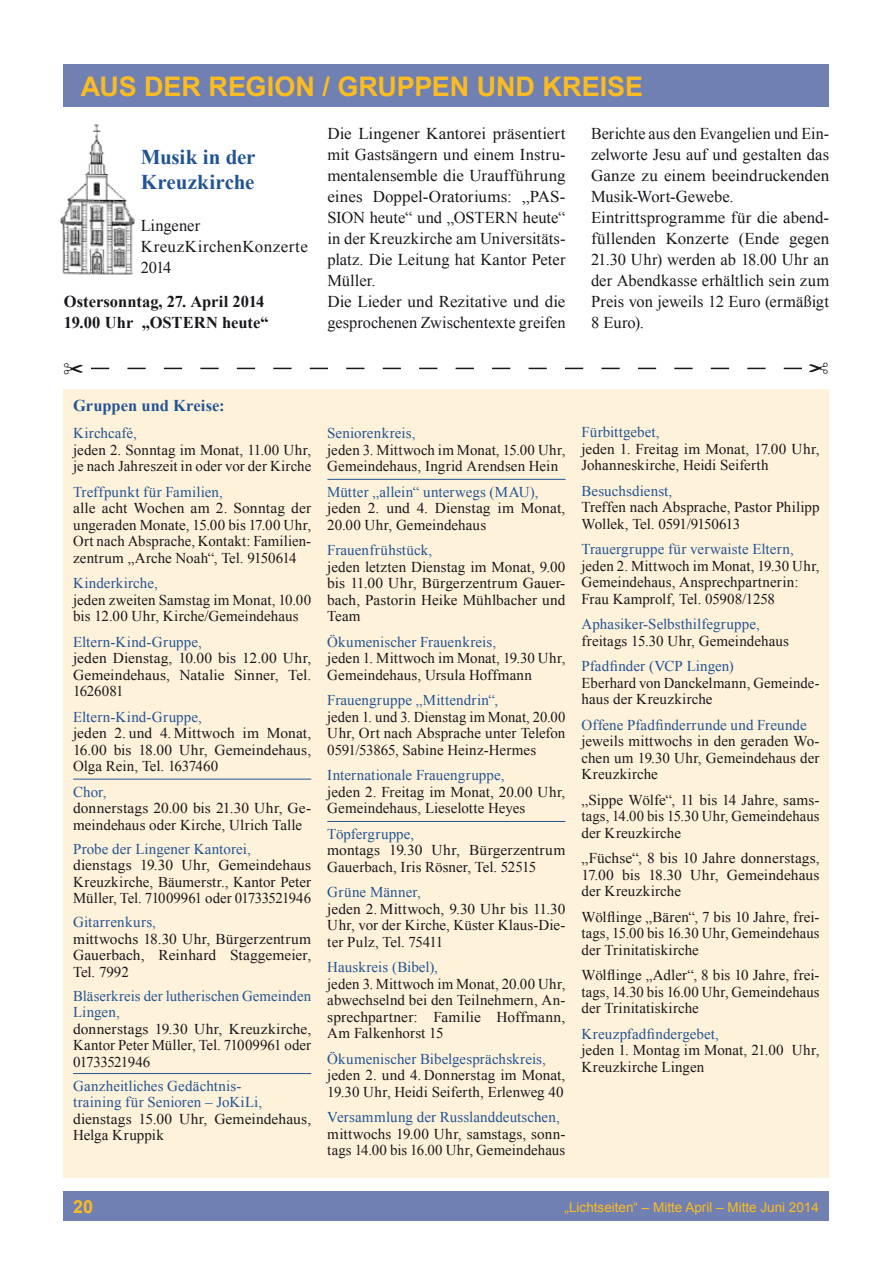
<style>
.page{position:relative;width:893px;height:1263px;background:#fff}
.page>*{position:absolute;margin:0;border:0;box-sizing:border-box;transform-origin:0 0}
.t1{font:700 27px "Arial";color:#fabc21}
.t2{font:700 21px/25.2px "Times New Roman";letter-spacing:-.005em;color:#225494}
.t3{font:700 18px "Arial";color:#fabc21}
.t4{font:16.5px/21px "Times New Roman";letter-spacing:.005em;color:#1a171c}
.t5{font:700 16.5px/21px "Times New Roman";color:#1a171c}
.t6{font:700 16.5px "Times New Roman";color:#225494}
.t7{font:15px/16.5px "Times New Roman";letter-spacing:.005em;color:#1a171c}
.t8{font:15px/16.5px "Times New Roman";letter-spacing:.005em;color:#225494}
.t9{font:13.5px "Arial";color:#fabc21}
</style>
<div class="page">
<div style="left:64px;top:64px;width:765px;height:42px;background:#7080b2"></div>
<div style="left:64px;top:1191px;width:765px;height:29px;background:#7080b2"></div>
<img style="left:59px;top:124px;width:76px;height:151px">
<div style="left:64px;top:389px;width:765px;height:789px;background:#fff2da"></div>
<hr style="left:73px;top:779px;width:238px;height:1px;background:#225494">
<hr style="left:73px;top:1073px;width:238px;height:1px;background:#225494">
<hr style="left:327px;top:821px;width:238px;height:1px;background:#225494">
<hr style="left:327px;top:479px;width:239px;height:1px;background:#225494">
<svg style="left:91px;top:368px;width:711px;height:1px"></svg>
<h1 class="t1" style="left:81px;top:69px;width:297px">AUS DER REGION / GRUPP</h1>
<h1 class="t1" style="left:432px;top:69px;width:213px">EN UND KREISE</h1>
<h2 class="t2" style="left:141px;top:143px;width:116px">Musik in der<br>Kreuzkirche</h2>
<p class="t4" style="left:141px;top:214px;width:169px">Lingener<br>KreuzKirchenKonzerte<br>2014</p>
<p class="t5" style="left:64px;top:291px;width:206px">Ostersonntag, 27. April 2014<br>19.00 Uhr „OSTERN heute“</p>
<p class="t4" style="left:327px;top:123px;width:240px">Die Lingener Kantorei präsentiert mit Gastsängern und einem Instru&shy;mentalensemble die Uraufführung eines Doppel-Oratoriums: „PAS-<br>SION heute“ und „OSTERN heute“ in der Kreuzkirche am Universitäts&shy;platz. Die Leitung hat Kantor Peter<br>Müller.<br>Die Lieder und Rezitative und die gesprochenen Zwischentexte greifen</p>
<p class="t4" style="left:591px;top:123px;width:240px">Berichte aus den Evangelien und Ein&shy;zelworte Jesu auf und gestalten das<br>Ganze zu einem beeindruckenden<br>Musik-Wort-Gewebe.<br>Eintrittsprogramme für die abend&shy;füllenden Konzerte (Ende gegen<br>21.30 Uhr) werden ab 18.00 Uhr an der Abendkasse erhältlich sein zum<br>Preis von jeweils 12 Euro (ermäßigt<br>8 Euro).</p>
<p class="t6" style="left:73px;top:394px;width:153px">Gruppen und Kreise:</p>
<p class="t8" style="left:73px;top:425px;width:65px">Kirchcafé,</p>
<p class="t7" style="left:73px;top:441px;width:240px">jeden 2. Sonntag im Monat, 11.00 Uhr, je nach Jahreszeit in oder vor der Kirche</p>
<p class="t8" style="left:73px;top:483px;width:151px">Treffpunkt für Familien,</p>
<p class="t7" style="left:73px;top:500px;width:240px;text-align:justify">alle acht Wochen am 2. Sonntag der ungeraden Monate, 15.00 bis 17.00 Uhr, Ort nach Absprache, Kontakt: Familien&shy;zentrum „Arche Noah“, Tel. 9150614</p>
<p class="t8" style="left:73px;top:575px;width:86px">Kinderkirche,</p>
<p class="t7" style="left:73px;top:591px;width:240px">jeden zweiten Samstag im Monat, 10.00 bis 12.00 Uhr, Kirche/Gemeindehaus</p>
<p class="t8" style="left:73px;top:633px;width:130px">Eltern-Kind-Gruppe,</p>
<p class="t7" style="left:73px;top:650px;width:240px;text-align:justify">jeden Dienstag, 10.00 bis 12.00 Uhr, Gemeindehaus, Natalie Sinner, Tel.<br>1626081</p>
<p class="t8" style="left:73px;top:708px;width:130px">Eltern-Kind-Gruppe,</p>
<p class="t7" style="left:73px;top:725px;width:240px;text-align:justify">jeden 2. und 4. Mittwoch im Monat, 16.00 bis 18.00 Uhr, Gemeindehaus, Olga Rein, Tel. 1637460</p>
<p class="t8" style="left:73px;top:783px;width:35px">Chor,</p>
<p class="t7" style="left:73px;top:800px;width:240px">donnerstags 20.00 bis 21.30 Uhr, Ge&shy;meindehaus oder Kirche, Ulrich Talle</p>
<p class="t8" style="left:73px;top:840px;width:179px">Probe der Lingener Kantorei,</p>
<p class="t7" style="left:73px;top:857px;width:240px;text-align:justify">dienstags 19.30 Uhr, Gemeindehaus Kreuzkirche, Bäumerstr., Kantor Peter Müller, Tel. 71009961 oder 01733521946</p>
<p class="t8" style="left:73px;top:914px;width:84px">Gitarrenkurs,</p>
<p class="t7" style="left:73px;top:930px;width:240px;text-align:justify">mittwochs 18.30 Uhr, Bürgerzentrum Gauerbach, Reinhard Staggemeier, Tel. 7992</p>
<p class="t8" style="left:73px;top:987px;width:240px">Bläserkreis der lutherischen Gemeinden<br>Lingen,</p>
<p class="t7" style="left:73px;top:1020px;width:240px;text-align:justify">donnerstags 19.30 Uhr, Kreuzkirche, Kantor Peter Müller, Tel. 71009961 oder 01733521946</p>
<p class="t8" style="left:73px;top:1077px;width:190px">Ganzheitliches Gedächtnis&shy;training für Senioren – JoKiLi,</p>
<p class="t7" style="left:73px;top:1110px;width:240px">dienstags 15.00 Uhr, Gemeindehaus,<br>Helga Kruppik</p>
<p class="t8" style="left:327px;top:425px;width:90px">Seniorenkreis,</p>
<p class="t7" style="left:327px;top:441px;width:240px">jeden 3. Mittwoch im Monat, 15.00 Uhr,<br>Gemeindehaus, Ingrid Arendsen Hein</p>
<p class="t8" style="left:327px;top:483px;width:213px">Mütter „allein“ unterwegs (MAU),</p>
<p class="t7" style="left:327px;top:500px;width:240px">jeden 2. und 4. Dienstag im Monat,<br>20.00 Uhr, Gemeindehaus</p>
<p class="t8" style="left:327px;top:542px;width:106px">Frauenfrühstück,</p>
<p class="t7" style="left:327px;top:558px;width:240px;text-align:justify">jeden letzten Dienstag im Monat, 9.00 bis 11.00 Uhr, Bürgerzentrum Gauer&shy;bach, Pastorin Heike Mühlbacher und Team</p>
<p class="t8" style="left:327px;top:633px;width:170px">Ökumenischer Frauenkreis,</p>
<p class="t7" style="left:327px;top:650px;width:240px">jeden 1. Mittwoch im Monat, 19.30 Uhr,<br>Gemeindehaus, Ursula Hoffmann</p>
<p class="t8" style="left:327px;top:692px;width:172px">Frauengruppe „Mittendrin“,</p>
<p class="t7" style="left:327px;top:708px;width:240px;text-align:justify">jeden 1. und 3. Dienstag im Monat, 20.00<br>Uhr, Ort nach Absprache unter Telefon 0591/53865, Sabine Heinz-Hermes</p>
<p class="t8" style="left:327px;top:767px;width:179px">Internationale Frauengruppe,</p>
<p class="t7" style="left:327px;top:783px;width:240px">jeden 2. Freitag im Monat, 20.00 Uhr,<br>Gemeindehaus, Lieselotte Heyes</p>
<p class="t8" style="left:327px;top:825px;width:89px">Töpfergruppe,</p>
<p class="t7" style="left:327px;top:842px;width:240px">montags 19.30 Uhr, Bürgerzentrum<br>Gauerbach, Iris Rösner, Tel. 52515</p>
<p class="t8" style="left:327px;top:884px;width:95px">Grüne Männer,</p>
<p class="t7" style="left:327px;top:900px;width:240px;text-align:justify">jeden 2. Mittwoch, 9.30 Uhr bis 11.30<br>Uhr, vor der Kirche, Küster Klaus-Die&shy;ter Pulz, Tel. 75411</p>
<p class="t8" style="left:327px;top:959px;width:112px">Hauskreis (Bibel),</p>
<p class="t7" style="left:327px;top:975px;width:240px;text-align:justify">jeden 3. Mittwoch im Monat, 20.00 Uhr, abwechselnd bei den Teilnehmern, An&shy;sprechpartner: Familie Hoffmann, Am Falkenhorst 15</p>
<p class="t8" style="left:327px;top:1050px;width:220px">Ökumenischer Bibelgesprächskreis,</p>
<p class="t7" style="left:327px;top:1067px;width:240px">jeden 2. und 4. Donnerstag im Monat,<br>19.30 Uhr, Heidi Seiferth, Erlenweg 40</p>
<p class="t8" style="left:327px;top:1109px;width:234px">Versammlung der Russlanddeutschen,</p>
<p class="t7" style="left:327px;top:1125px;width:240px">mittwochs 19.00 Uhr, samstags, sonn&shy;tags 14.00 bis 16.00 Uhr, Gemeindehaus</p>
<p class="t8" style="left:581px;top:424px;width:80px">Fürbittgebet,</p>
<p class="t7" style="left:581px;top:440px;width:240px">jeden 1. Freitag im Monat, 17.00 Uhr,<br>Johanneskirche, Heidi Seiferth</p>
<p class="t8" style="left:581px;top:482px;width:92px">Besuchsdienst,</p>
<p class="t7" style="left:581px;top:499px;width:240px">Treffen nach Absprache, Pastor Philipp<br>Wollek, Tel. 0591/9150613</p>
<p class="t8" style="left:581px;top:541px;width:214px">Trauergruppe für verwaiste Eltern,</p>
<p class="t7" style="left:581px;top:557px;width:240px">jeden 2. Mittwoch im Monat, 19.30 Uhr,<br>Gemeindehaus, Ansprechpartnerin:<br>Frau Kamprolf, Tel. 05908/1258</p>
<p class="t8" style="left:581px;top:616px;width:180px">Aphasiker-Selbsthilfegruppe,</p>
<p class="t7" style="left:581px;top:632px;width:209px">freitags 15.30 Uhr, Gemeindehaus</p>
<p class="t8" style="left:581px;top:658px;width:154px">Pfadfinder (VCP Lingen)</p>
<p class="t7" style="left:581px;top:674px;width:240px">Eberhard von Danckelmann, Gemeinde&shy;haus der Kreuzkirche</p>
<p class="t8" style="left:581px;top:716px;width:227px">Offene Pfadfinderrunde und Freunde</p>
<p class="t7" style="left:581px;top:733px;width:240px;text-align:justify">jeweils mittwochs in den geraden Wo&shy;chen um 19.30 Uhr, Gemeindehaus der Kreuzkirche</p>
<p class="t7" style="left:581px;top:791px;width:240px;text-align:justify">„Sippe Wölfe“, 11 bis 14 Jahre, sams&shy;tags, 14.00 bis 15.30 Uhr, Gemeindehaus der Kreuzkirche</p>
<p class="t7" style="left:581px;top:850px;width:240px;text-align:justify">„Füchse“, 8 bis 10 Jahre donnerstags, 17.00 bis 18.30 Uhr, Gemeindehaus der Kreuzkirche</p>
<p class="t7" style="left:581px;top:908px;width:240px;text-align:justify">Wölflinge „Bären“, 7 bis 10 Jahre, frei&shy;tags, 15.00 bis 16.30 Uhr, Gemeindehaus der Trinitatiskirche</p>
<p class="t7" style="left:581px;top:967px;width:240px;text-align:justify">Wölflinge „Adler“, 8 bis 10 Jahre, frei&shy;tags, 14.30 bis 16.00 Uhr, Gemeindehaus der Trinitatiskirche</p>
<p class="t8" style="left:581px;top:1025px;width:139px">Kreuzpfadfindergebet,</p>
<p class="t7" style="left:581px;top:1042px;width:240px">jeden 1. Montag im Monat, 21.00 Uhr,<br>Kreuzkirche Lingen</p>
<p class="t3" style="left:73px;top:1194px;width:22px">20</p>
<p class="t9" style="left:565px;top:1198px;width:256px">„Lichtseiten“ – Mitte April – Mitte Juni 2014</p>
</div>
